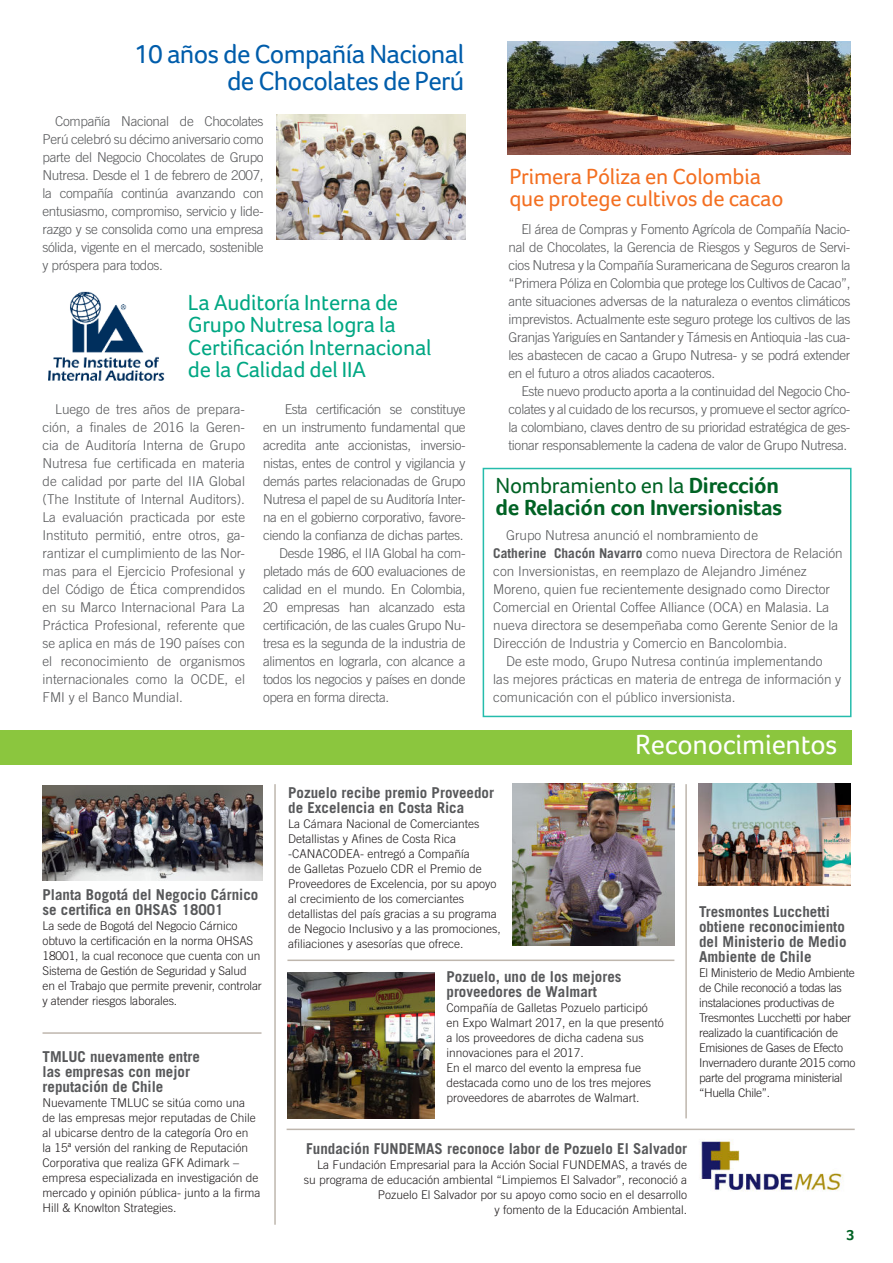
<style>
.page{position:relative;width:893px;height:1263px;background:#fff}
.page>*{position:absolute;margin:0;border:0;box-sizing:border-box;transform-origin:0 0}
.t1{font:28.5px "Foco";letter-spacing:-.01em;color:#fff}
.t2{font:27px/27px "Foco";letter-spacing:-.025em;color:#015dab;text-align:right}
.t3{font:22.5px/22.5px "Foco";letter-spacing:-.01em;color:#00a783}
.t4{font:700 22.5px/22.5px "Foco";letter-spacing:-.01em;color:#006224}
.t5{font:22.5px/22.5px "Foco";letter-spacing:-.01em;color:#f36f21}
.t6{font:700 15px/15px "Trade Gothic";color:#57585a}
.t7{font:700 15px "Foco";color:#006224}
.t8{font:300 13.5px/18px "Trade Gothic";letter-spacing:-.025em;color:#57585a;text-align:justify}
.t9{font:300 13.5px/18px "Trade Gothic";color:#57585a}
.t10{font:300 12px/15px "Trade Gothic";color:#231f20}
.t11{font:300 12px/15px "Trade Gothic";letter-spacing:-.025em;color:#231f20}
.s1{font-weight:400}
.s2{font-weight:700}
</style>
<div class="page">
<div style="left:483px;top:468px;width:368px;height:249px;border:2px solid #25bcac"></div>
<div style="left:0;top:730px;width:851px;height:34px;background:#8bc63e"></div>
<img style="left:276px;top:115px;width:190px;height:125px">
<img style="left:48px;top:291px;width:117px;height:90px">
<img style="left:508px;top:42px;width:342px;height:113px">
<img style="left:513px;top:783px;width:161px;height:163px">
<img style="left:700px;top:1139px;width:143px;height:52px">
<img style="left:287px;top:972px;width:147px;height:146px">
<img style="left:43px;top:786px;width:220px;height:94px">
<hr style="left:287px;top:959px;width:387px;height:2px;background:#beb6ad">
<hr style="left:43px;top:1032px;width:218px;height:2px;background:#beb6ad">
<hr style="left:287px;top:1128px;width:568px;height:2px;background:#beb6ad">
<img style="left:698px;top:783px;width:152px;height:102px">
<hr style="left:685px;top:784px;width:2px;height:334px;background:#beb6ad">
<hr style="left:274px;top:784px;width:2px;height:441px;background:#beb6ad">
<h2 class="t2" style="left:134px;top:42px;width:332px">10 años de Compañía Nacional de Chocolates de Perú</h2>
<p class="t8" style="left:43px;top:113px;width:223px;text-indent:13px">Compañía Nacional de Chocolates Perú celebró su décimo aniversario como parte del Negocio Chocolates de Grupo Nutresa. Desde el 1 de febrero de 2007, la compañía continúa avanzando con entusiasmo, compromiso, servicio y lide&shy;razgo y se consolida como una empresa sólida, vigente en el mercado, sostenible y próspera para todos.</p>
<h3 class="t3" style="left:188px;top:292px;width:245px">La Auditoría Interna de<br>Grupo Nutresa logra la<br>Certificación Internacional de la Calidad del IIA</h3>
<p class="t8" style="left:43px;top:401px;width:204px;text-indent:13px">Luego de tres años de prepara&shy;ción, a finales de 2016 la Geren&shy;cia de Auditoría Interna de Grupo Nutresa fue certificada en materia de calidad por parte del IIA Global (The Institute of Internal Auditors).<br>La evaluación practicada por este Instituto permitió, entre otros, ga&shy;rantizar el cumplimiento de las Nor&shy;mas para el Ejercicio Profesional y del Código de Ética comprendidos en su Marco Internacional Para La Práctica Profesional, referente que se aplica en más de 190 países con el reconocimiento de organismos internacionales como la OCDE, el FMI y el Banco Mundial.</p>
<p class="t8" style="left:285px;top:401px;width:182px">Esta certificación se constituye</p>
<p class="t8" style="left:263px;top:419px;width:204px">en un instrumento fundamental que</p>
<p class="t8" style="left:263px;top:437px;width:204px">acredita ante accionistas, inversio-</p>
<p class="t8" style="left:263px;top:455px;width:204px">nistas, entes de control y vigilancia y</p>
<p class="t8" style="left:263px;top:473px;width:204px">demás partes relacionadas de Grupo</p>
<p class="t8" style="left:263px;top:491px;width:204px">Nutresa el papel de su Auditoría Inter-</p>
<p class="t8" style="left:263px;top:509px;width:204px">na en el gobierno corporativo, favore-</p>
<p class="t8" style="left:263px;top:527px;width:202px">ciendo la confianza de dichas partes.</p>
<p class="t8" style="left:279px;top:545px;width:188px">Desde 1986, el IIA Global ha com-</p>
<p class="t8" style="left:263px;top:563px;width:204px">pletado más de 600 evaluaciones de</p>
<p class="t8" style="left:263px;top:581px;width:204px">calidad en el mundo. En Colombia,</p>
<p class="t8" style="left:263px;top:599px;width:204px">20 empresas han alcanzado esta</p>
<p class="t8" style="left:263px;top:617px;width:204px">certificación, de las cuales Grupo Nu-</p>
<p class="t8" style="left:263px;top:635px;width:204px">tresa es la segunda de la industria de</p>
<p class="t8" style="left:263px;top:653px;width:204px">alimentos en lograrla, con alcance a</p>
<p class="t8" style="left:263px;top:671px;width:204px">todos los negocios y países en donde</p>
<p class="t8" style="left:263px;top:689px;width:128px">opera en forma directa.</p>
<h3 class="t5" style="left:509px;top:166px;width:276px">Primera Póliza en Colombia que protege cultivos de cacao</h3>
<p class="t8" style="left:509px;top:221px;width:343px;text-indent:13px">El área de Compras y Fomento Agrícola de Compañía Nacio&shy;nal de Chocolates, la Gerencia de Riesgos y Seguros de Servi&shy;cios Nutresa y la Compañía Suramericana de Seguros crearon la “Primera Póliza en Colombia que protege los Cultivos de Cacao”, ante situaciones adversas de la naturaleza o eventos climáticos imprevistos. Actualmente este seguro protege los cultivos de las Granjas Yariguíes en Santander y Támesis en Antioquia -las cua&shy;les abastecen de cacao a Grupo Nutresa- y se podrá extender en el futuro a otros aliados cacaoteros.</p>
<p class="t8" style="left:509px;top:383px;width:343px;text-indent:13px">Este nuevo producto aporta a la continuidad del Negocio Cho&shy;colates y al cuidado de los recursos, y promueve el sector agríco&shy;la colombiano, claves dentro de su prioridad estratégica de ges&shy;tionar responsablemente la cadena de valor de Grupo Nutresa.</p>
<h3 class="t4" style="left:495px;top:475px;width:288px"><span class="s1">Nombramiento en la</span> Dirección de Relación con Inversionistas</h3>
<p class="t9" style="left:493px;top:527px;width:351px;text-indent:13px">Grupo Nutresa anunció el nombramiento de<br><span class="s2">Catherine Chacón Navarro</span> como nueva Directora de Relación con Inversionistas, en reemplazo de Alejandro Jiménez Moreno, quien fue recientemente designado como Director Comercial en Oriental Coffee Alliance (OCA) en Malasia. La nueva directora se desempeñaba como Gerente Senior de la Dirección de Industria y Comercio en Bancolombia.</p>
<p class="t9" style="left:493px;top:653px;width:350px;text-indent:13px">De este modo, Grupo Nutresa continúa implementando las mejores prácticas en materia de entrega de información y comunicación con el público inversionista.</p>
<h1 class="t1" style="left:635px;top:733px;width:204px">Reconocimientos</h1>
<p class="t6" style="left:43px;top:888px;width:217px">Planta Bogotá del Negocio Cárnico se certifica en OHSAS 18001</p>
<p class="t10" style="left:43px;top:919px;width:221px">La sede de Bogotá del Negocio Cárnico obtuvo la certificación en la norma OHSAS 18001, la cual reconoce que cuenta con un Sistema de Gestión de Seguridad y Salud en el Trabajo que permite prevenir, controlar y atender riesgos laborales.</p>
<p class="t6" style="left:43px;top:1050px;width:159px">TMLUC nuevamente entre las empresas con mejor reputación de Chile</p>
<p class="t10" style="left:43px;top:1096px;width:220px">Nuevamente TMLUC se sitúa como una de las empresas mejor reputadas de Chile al ubicarse dentro de la categoría Oro en<br>la 15ª versión del ranking de Reputación Corporativa que realiza GFK Adimark – empresa especializada en investigación de mercado y opinión pública- junto a la firma Hill &amp; Knowlton Strategies.</p>
<p class="t6" style="left:288px;top:786px;width:207px">Pozuelo recibe premio Proveedor de Excelencia en Costa Rica</p>
<p class="t10" style="left:288px;top:817px;width:214px">La Cámara Nacional de Comerciantes Detallistas y Afines de Costa Rica -CANACODEA- entregó a Compañía<br>de Galletas Pozuelo CDR el Premio de Proveedores de Excelencia, por su apoyo al crecimiento de los comerciantes detallistas del país gracias a su programa de Negocio Inclusivo y a las promociones, afiliaciones y asesorías que ofrece.</p>
<p class="t6" style="left:446px;top:970px;width:177px">Pozuelo, uno de los mejores proveedores de Walmart</p>
<p class="t10" style="left:446px;top:1001px;width:219px">Compañía de Galletas Pozuelo participó<br>en Expo Walmart 2017, en la que presentó a los proveedores de dicha cadena sus innovaciones para el 2017.<br>En el marco del evento la empresa fue destacada como uno de los tres mejores proveedores de abarrotes de Walmart.</p>
<p class="t6" style="left:699px;top:905px;width:149px">Tresmontes Lucchetti obtiene reconocimiento del Ministerio de Medio<br>Ambiente de Chile</p>
<p class="t11" style="left:699px;top:966px;width:158px">El Ministerio de Medio Ambiente de Chile reconoció a todas las instalaciones productivas de<br>Tresmontes Lucchetti por haber realizado la cuantificación de<br>Emisiones de Gases de Efecto<br>Invernadero durante 2015 como parte del programa ministerial “Huella Chile”.</p>
<p class="t6" style="left:306px;top:1142px;width:382px">Fundación FUNDEMAS reconoce labor de Pozuelo El Salvador</p>
<p class="t10" style="left:304px;top:1158px;width:385px;text-align:right">La Fundación Empresarial para la Acción Social FUNDEMAS, a través de su programa de educación ambiental “Limpiemos El Salvador”, reconoció a Pozuelo El Salvador por su apoyo como socio en el desarrollo<br>y fomento de la Educación Ambiental.</p>
<p class="t7" style="left:846px;top:1229px;width:10px">3</p>
</div>
